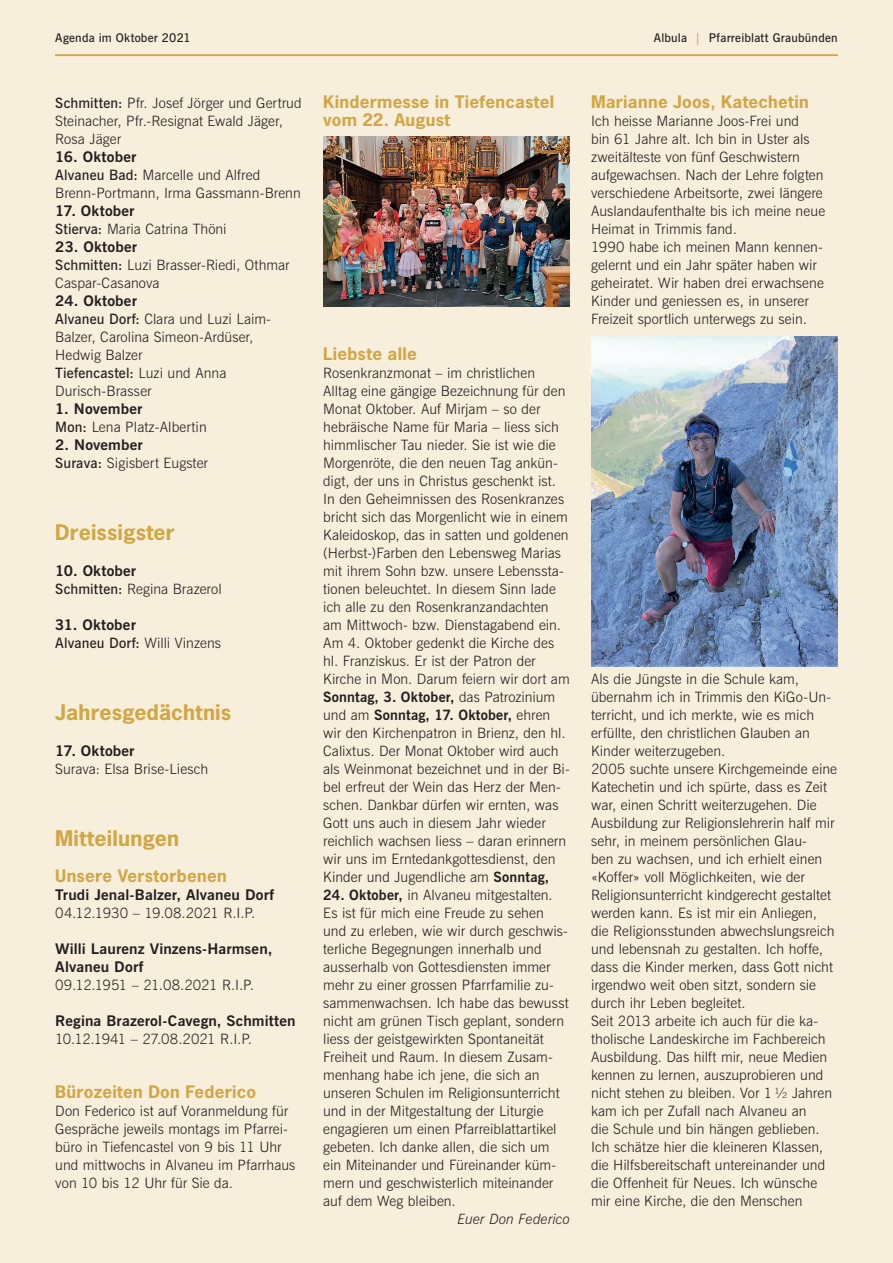
<style>
.page{position:relative;width:893px;height:1263px;background:#f7eedb}
.page>*{position:absolute;margin:0;border:0;box-sizing:border-box;transform-origin:0 0}
.t1{font:700 20.25px "News Gothic";letter-spacing:.005em;color:#d1a644;scale:1.05 1}
.t2{font:700 16.35px/18px "News Gothic";letter-spacing:.015em;color:#d1a644;scale:1.05 1}
.t3{font:700 14.7px/18px "News Gothic BT";letter-spacing:.01em;color:#231f20;scale:1.05 1}
.t4{font:300 14.25px/18px "News Gothic BT";letter-spacing:.005em;color:#231f20}
.t5{font:300 14.25px "News Gothic BT";letter-spacing:-.025em;color:#231f20}
.t6{font:300 14.25px "News Gothic BT";letter-spacing:-.03em;color:#231f20}
.t7{font:600 14.25px "News Gothic BT";letter-spacing:.01em;color:#231f20}
.t8{font:italic 300 14.25px "News Gothic BT";letter-spacing:.005em;color:#231f20}
.t9{font:600 12px "News Gothic BT";letter-spacing:.02em;color:#231f20}
.s1{color:#d1a644}
.s2{font-weight:600}
.s3{font-weight:300}
.s4{font-weight:700}
</style>
<div class="page">
<hr style="left:55px;top:55px;width:783px;height:1px;background:#d1a644">
<img style="left:323px;top:137px;width:247px;height:169px">
<img style="left:591px;top:336px;width:247px;height:330px">
<p class="t9" style="left:55px;top:31px;width:137px">Agenda im Oktober 2021</p>
<p class="t9" style="left:654px;top:31px;width:185px">Albula <span class="s1">|</span> Pfarreiblatt Graubünden</p>
<p class="t4" style="left:55px;top:94px;width:248px"><span class="s2">Schmitten:</span> Pfr. Josef Jörger und Gertrud<br>Steinacher, Pfr.-Resignat Ewald Jäger,<br>Rosa Jäger</p>
<p class="t3" style="left:55px;top:148px;width:79px">16. Oktober</p>
<p class="t4" style="left:55px;top:166px;width:247px"><span class="s2">Alvaneu Bad:</span> Marcelle und Alfred<br>Brenn-Portmann, Irma Gassmann-Brenn</p>
<p class="t3" style="left:55px;top:202px;width:77px">17. Oktober</p>
<p class="t4" style="left:55px;top:220px;width:173px"><span class="s2">Stierva:</span> Maria Catrina Thöni</p>
<p class="t3" style="left:55px;top:238px;width:79px">23. Oktober</p>
<p class="t4" style="left:55px;top:256px;width:236px"><span class="s2">Schmitten:</span> Luzi Brasser-Riedi, Othmar<br>Caspar-Casanova</p>
<p class="t3" style="left:55px;top:292px;width:79px">24. Oktober</p>
<p class="t4" style="left:55px;top:310px;width:215px"><span class="s2">Alvaneu Dorf:</span> Clara und Luzi Laim--<br>Balzer, Carolina Simeon-Ardüser,<br>Hedwig Balzer<br><span class="s2">Tiefencastel:</span> Luzi und Anna<br>Durisch-Brasser</p>
<p class="t3" style="left:55px;top:400px;width:84px">1. November</p>
<p class="t4" style="left:55px;top:418px;width:153px"><span class="s2">Mon:</span> Lena Platz-Albertin</p>
<p class="t3" style="left:55px;top:436px;width:85px">2. November</p>
<p class="t4" style="left:55px;top:454px;width:154px"><span class="s2">Surava:</span> Sigisbert Eugster</p>
<h1 class="t1" style="left:55px;top:519px;width:115px">Dreissigster</h1>
<p class="t3" style="left:55px;top:562px;width:79px">10. Oktober</p>
<p class="t4" style="left:55px;top:580px;width:168px"><span class="s2">Schmitten:</span> Regina Brazerol</p>
<p class="t3" style="left:55px;top:616px;width:78px">31. Oktober</p>
<p class="t7" style="left:55px;top:634px;width:167px">Alvaneu Dorf: <span class="s3">Willi Vinzens</span></p>
<h1 class="t1" style="left:55px;top:699px;width:169px">Jahresgedächtnis</h1>
<p class="t3" style="left:55px;top:742px;width:77px">17. Oktober</p>
<p class="t4" style="left:55px;top:760px;width:155px">Surava: Elsa Brise-Liesch</p>
<h1 class="t1" style="left:55px;top:825px;width:119px">Mitteilungen</h1>
<p class="t2" style="left:55px;top:866px;width:165px">Unsere Verstorbenen</p>
<p class="t3" style="left:55px;top:886px;width:210px">Trudi Jenal-Balzer, Alvaneu Dorf</p>
<p class="t4" style="left:55px;top:904px;width:202px">04.12.1930 – 19.08.2021 R.I.P.</p>
<p class="t3" style="left:55px;top:940px;width:208px">Willi Laurenz Vinzens-Harmsen,<br>Alvaneu Dorf</p>
<p class="t5" style="left:55px;top:976px;width:200px">09.12.1951 – 21.08.2021 R.I.P.</p>
<p class="t3" style="left:55px;top:1012px;width:230px">Regina Brazerol-Cavegn, Schmitten</p>
<p class="t6" style="left:55px;top:1030px;width:198px">10.12.1941 – 27.08.2021 R.I.P.</p>
<p class="t2" style="left:55px;top:1082px;width:193px">Bürozeiten Don Federico</p>
<p class="t4" style="left:55px;top:1102px;width:242px">Don Federico ist auf Voranmeldung für Gespräche jeweils montags im Pfarrei&shy;büro in Tiefencastel von 9 bis 11 Uhr und mittwochs in Alvaneu im Pfarrhaus von 10 bis 12 Uhr für Sie da.</p>
<p class="t2" style="left:323px;top:92px;width:221px">Kindermesse in Tiefencastel vom 22. August</p>
<p class="t2" style="left:323px;top:344px;width:91px">Liebste alle</p>
<p class="t4" style="left:323px;top:364px;width:248px">Rosenkranzmonat – im christlichen Alltag eine gängige Bezeichnung für den Monat Oktober. Auf Mirjam – so der hebräische Name für Maria – liess sich himmlischer Tau nieder. Sie ist wie die Morgenröte, die den neuen Tag ankün&shy;digt, der uns in Christus geschenkt ist.<br>In den Geheimnissen des Rosenkranzes bricht sich das Morgenlicht wie in einem Kaleidoskop, das in satten und goldenen (Herbst-)Farben den Lebensweg Marias mit ihrem Sohn bzw. unsere Lebenssta&shy;tionen beleuchtet. In diesem Sinn lade ich alle zu den Rosenkranzandachten am Mittwoch- bzw. Dienstagabend ein.<br>Am 4. Oktober gedenkt die Kirche des hl. Franziskus. Er ist der Patron der Kirche in Mon. Darum feiern wir dort am <span class="s4">Sonntag, 3. Oktober,</span> das Patrozinium und am <span class="s4">Sonntag, 17. Oktober,</span> ehren wir den Kirchenpatron in Brienz, den hl.<br>Calixtus. Der Monat Oktober wird auch als Weinmonat bezeichnet und in der Bi&shy;bel erfreut der Wein das Herz der Men&shy;schen. Dankbar dürfen wir ernten, was Gott uns auch in diesem Jahr wieder reichlich wachsen liess – daran erinnern wir uns im Erntedankgottesdienst, den Kinder und Jugendliche am <span class="s4">Sonntag,</span></p>
<p class="t4" style="left:323px;top:886px;width:247px"><span class="s4">24. Oktober,</span> in Alvaneu mitgestalten.<br>Es ist für mich eine Freude zu sehen und zu erleben, wie wir durch geschwis&shy;terliche Begegnungen innerhalb und ausserhalb von Gottesdiensten immer mehr zu einer grossen Pfarrfamilie zu&shy;sammenwachsen. Ich habe das bewusst nicht am grünen Tisch geplant, sondern liess der geistgewirkten Spontaneität Freiheit und Raum. In diesem Zusam&shy;menhang habe ich jene, die sich an unseren Schulen im Religionsunterricht und in der Mitgestaltung der Liturgie engagieren um einen Pfarreiblattartikel gebeten. Ich danke allen, die sich um ein Miteinander und Füreinander küm&shy;mern und geschwisterlich miteinander auf dem Weg bleiben.</p>
<p class="t8" style="left:457px;top:1210px;width:114px">Euer Don Federico</p>
<p class="t2" style="left:591px;top:92px;width:209px">Marianne Joos, Katechetin</p>
<p class="t4" style="left:591px;top:112px;width:236px">Ich heisse Marianne Joos-Frei und<br>bin 61 Jahre alt. Ich bin in Uster als zweitälteste von fünf Geschwistern aufgewachsen. Nach der Lehre folgten verschiedene Arbeitsorte, zwei längere Auslandaufenthalte bis ich meine neue Heimat in Trimmis fand.<br>1990 habe ich meinen Mann kennen&shy;gelernt und ein Jahr später haben wir geheiratet. Wir haben drei erwachsene Kinder und geniessen es, in unserer Freizeit sportlich unterwegs zu sein.</p>
<p class="t4" style="left:591px;top:670px;width:248px">Als die Jüngste in die Schule kam, übernahm ich in Trimmis den KiGo-Un&shy;terricht, und ich merkte, wie es mich erfüllte, den christlichen Glauben an Kinder weiterzugeben.<br>2005 suchte unsere Kirchgemeinde eine Katechetin und ich spürte, dass es Zeit war, einen Schritt weiterzugehen. Die Ausbildung zur Religionslehrerin half mir sehr, in meinem persönlichen Glau-<br>ben zu wachsen, und ich erhielt einen «Koffer» voll Möglichkeiten, wie der Religionsunterricht kindgerecht gestaltet werden kann. Es ist mir ein Anliegen, die Religionsstunden abwechslungsreich und lebensnah zu gestalten. Ich hoffe, dass die Kinder merken, dass Gott nicht irgendwo weit oben sitzt, sondern sie durch ihr Leben begleitet.<br>Seit 2013 arbeite ich auch für die ka&shy;tholische Landeskirche im Fachbereich Ausbildung. Das hilft mir, neue Medien kennen zu lernen, auszuprobieren und nicht stehen zu bleiben. Vor 1½ Jahren kam ich per Zufall nach Alvaneu an<br>die Schule und bin hängen geblieben.<br>Ich schätze hier die kleineren Klassen, die Hilfsbereitschaft untereinander und die Offenheit für Neues. Ich wünsche mir eine Kirche, die den Menschen</p>
</div>
